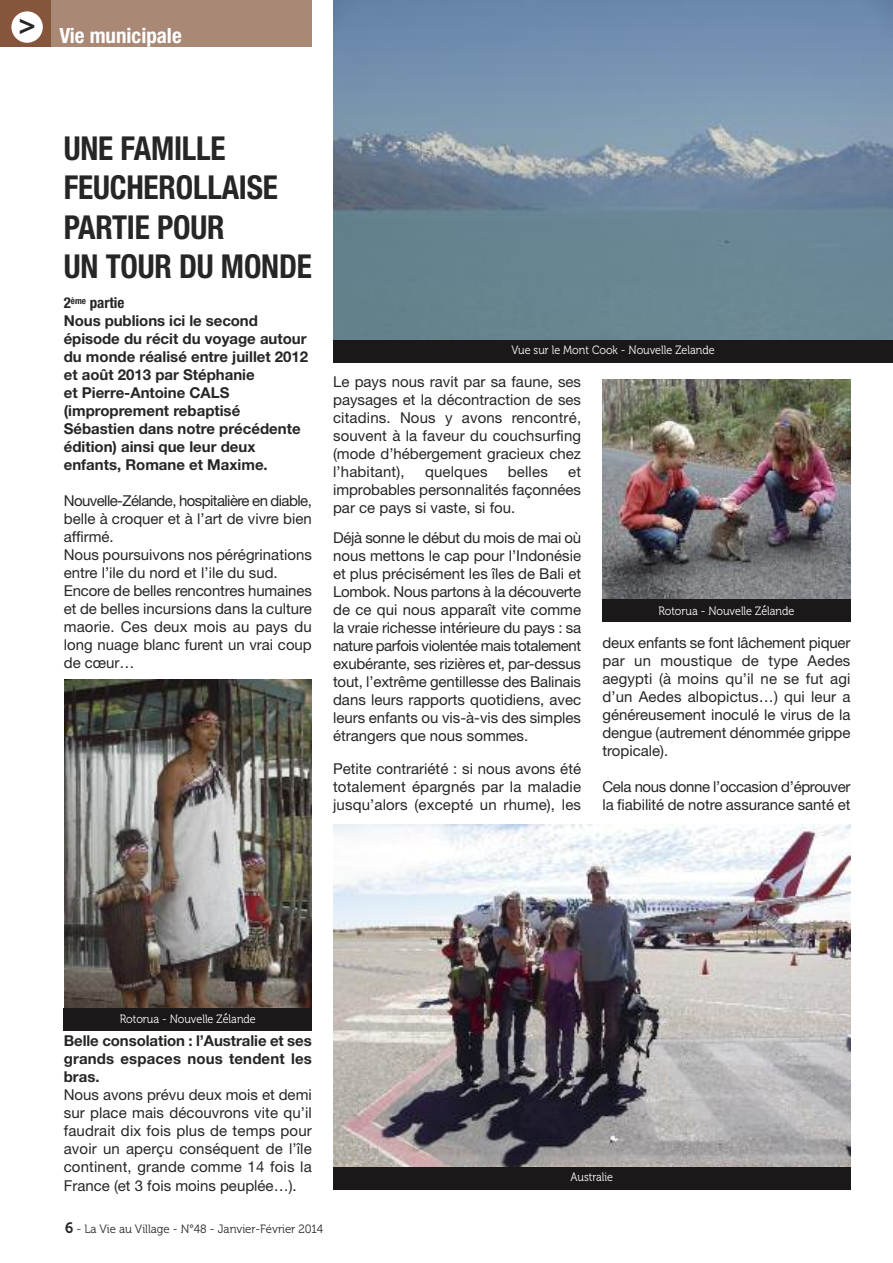
<style>
.page{position:relative;width:893px;height:1263px;background:#fff}
.page>*{position:absolute;margin:0;border:0;box-sizing:border-box;transform-origin:0 0}
.t1{font:700 condensed 33px/39.6px "Helvetica Neue";letter-spacing:-.005em;color:#272627;scale:.95 1}
.t2{font:700 condensed 21px "Helvetica Neue";color:#fff}
.t3{font:15px/18px "Helvetica Neue";color:#272627;text-align:justify}
.t4{font:700 15px/18px "Helvetica Neue";color:#272627}
.t5{font:12px "Museo 300";color:#fff;scale:.9 1}
.t6{font:12px "Museo 300";color:#272627;scale:.95 1}
.s1{font-stretch:condensed}
.s2{font-family:"Hira Kaku Pro W6"}
.s3{font-family:"Museo 700";font-size:15px}
</style>
<div class="page">
<img style="left:64px;top:679px;width:247px;height:328px">
<div style="left:64px;top:1007px;width:248px;height:23px;background:#1b1819"></div>
<img style="left:602px;top:380px;width:248px;height:219px">
<div style="left:602px;top:599px;width:248px;height:23px;background:#1b1819"></div>
<img style="left:333px;top:0;width:560px;height:340px">
<div style="left:333px;top:340px;width:560px;height:23px;background:#1b1819"></div>
<img style="left:333px;top:825px;width:517px;height:342px">
<div style="left:333px;top:1167px;width:517px;height:23px;background:#1b1819"></div>
<div style="left:0;top:0;width:51px;height:47px;background:#85553c"></div>
<div style="left:51px;top:0;width:261px;height:47px;background:#aa8876"></div>
<div style="left:11px;top:11px;width:32px;height:32px;background:#fff;border-radius:50%"></div>
<h2 class="t2" style="left:18px;top:28px;width:165px"><sup>&gt;</sup> Vie municipale</h2>
<h1 class="t1" style="left:64px;top:131px;width:263px">UNE FAMILLE<br>FEUCHEROLLAISE<br>PARTIE POUR<br>UN TOUR DU MONDE</h1>
<p class="t4" style="left:64px;top:295px;width:246px"><span class="s1">2</span><sup>ème</sup> <span class="s1">partie<br></span>Nous publions ici le second épisode du récit du voyage autour du monde réalisé entre juillet 2012 et août 2013 par Stéphanie<br>et Pierre-Antoine CALS (improprement rebaptisé<br>Sébastien dans notre précédente édition) ainsi que leur deux enfants, Romane et Maxime.</p>
<p class="t3" style="left:64px;top:493px;width:250px;text-align:left">Nouvelle-Zélande, hospitalière en diable, belle à croquer et à l’art de vivre bien affirmé.<br>Nous poursuivons nos pérégrinations entre l’ile du nord et l’ile du sud.<br>Encore de belles rencontres humaines et de belles incursions dans la culture maorie. Ces deux mois au pays du long nuage blanc furent un vrai coup de cœur…</p>
<p class="t5" style="left:511px;top:346px;width:227px">Vue sur le Mont Cook - Nouvelle Zelande</p>
<p class="t3" style="left:333px;top:374px;width:250px">Le pays nous ravit par sa faune, ses paysages et la décontraction de ses citadins. Nous y avons rencontré, souvent à la faveur du couchsurfing (mode d’hébergement gracieux chez l’habitant),</p>
<p class="t3" style="left:425px;top:464px;width:64px">quelques</p>
<p class="t3" style="left:508px;top:464px;width:41px">belles</p>
<p class="t3" style="left:333px;top:464px;width:250px;text-indent:235px">et improbables personnalités façonnées par ce pays si vaste, si fou.</p>
<p class="t3" style="left:333px;top:530px;width:250px">Déjà sonne le début du mois de mai où nous mettons le cap pour l’Indonésie et plus précisément les îles de Bali et Lombok. Nous partons à la découverte de ce qui nous apparaît vite comme la vraie richesse intérieure du pays : sa nature parfois violentée mais totalement exubérante, ses rizières et, par-dessus tout, l’extrême gentillesse des Balinais dans leurs rapports quotidiens, avec leurs enfants ou vis-à-vis des simples étrangers que nous sommes.</p>
<p class="t3" style="left:333px;top:761px;width:250px">Petite contrariété : si nous avons été totalement épargnés par la maladie jusqu’alors (excepté un rhume), les</p>
<p class="t5" style="left:658px;top:606px;width:153px">Rotorua - Nouvelle Ze<span class="s2">́</span>lande</p>
<p class="t3" style="left:602px;top:635px;width:250px">deux enfants se font lâchement piquer par un moustique de type Aedes aegypti (à moins qu’il ne se fut agi d’un Aedes albopictus…) qui leur a généreusement inoculé le virus de la dengue (autrement dénommée grippe tropicale).</p>
<p class="t3" style="left:602px;top:779px;width:250px">Cela nous donne l’occasion d’éprouver la fiabilité de notre assurance santé et</p>
<p class="t5" style="left:120px;top:1015px;width:153px">Rotorua - Nouvelle Ze<span class="s2">́</span>lande</p>
<p class="t4" style="left:64px;top:1033px;width:250px;text-align:justify">Belle consolation : l’Australie et ses grands espaces nous tendent les bras.</p>
<p class="t3" style="left:64px;top:1087px;width:250px">Nous avons prévu deux mois et demi sur place mais découvrons vite qu’il faudrait dix fois plus de temps pour avoir un aperçu conséquent de l’île continent, grande comme 14 fois la France (et 3 fois moins peuplée…).</p>
<p class="t6" style="left:65px;top:1225px;width:273px"><span class="s3">6</span> - La Vie au Village - N°48 - Janvier-Février 2014</p>
<p class="t5" style="left:570px;top:1172px;width:49px">Australie</p>
</div>
